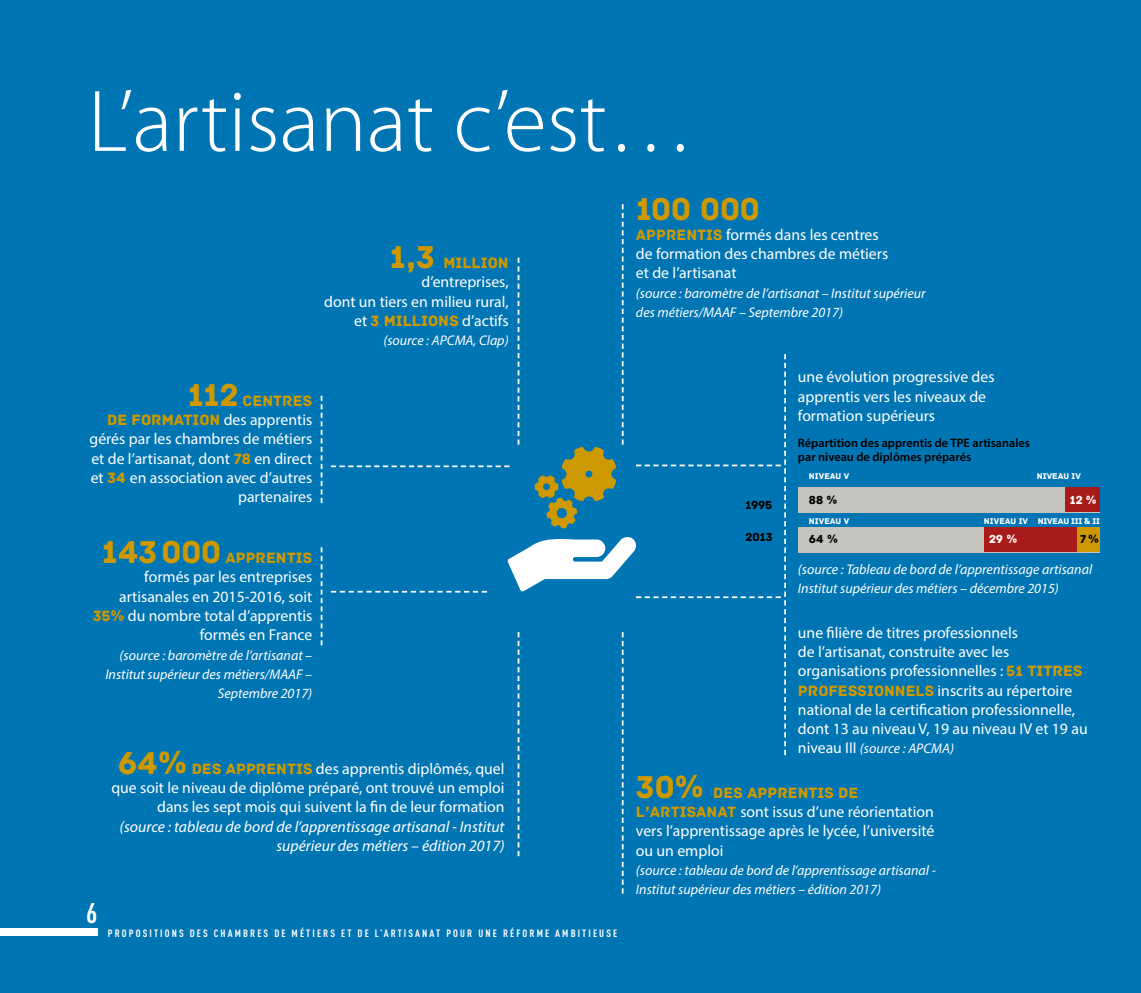
<style>
.page{position:relative;width:1141px;height:993px;background:#fff}
.page>*{position:absolute;margin:0;border:0;box-sizing:border-box;transform-origin:0 0}
.t1{font:300 88.2px "Myriad Pro";color:#fff}
.t2{font:33.25px "Archive";color:#ce9900}
.t3{font:700 28px "DIN Cond";color:#fff}
.t4{font:15.75px/19.2px "Myriad Pro";color:#fff;text-align:right}
.t5{font:italic 15.75px/19.2px "Myriad Pro";color:#fff;text-align:right}
.t6{font:15.75px "Archive";color:#ce9900}
.t7{font:italic 14px/19.2px "Myriad Pro";color:#fff}
.t8{font:600 12.25px/14px "Myriad Pro";color:#000}
.t9{font:12.25px "Archive";color:#000}
.t10{font:12.25px "Archive";color:#fff}
.t11{font:700 10.5px "DIN Cond";letter-spacing:.2em;color:#fff}
.t12{font:8.75px "Archive";color:#fff}
.t13{font:8.75px "Archive";letter-spacing:-.025em;color:#fff}
.s1{font-size:33.25px}
.s2{font-family:"Archive";color:#ce9900}
.s3{font-family:"Archive";font-size:33.25px;color:#ce9900}
.s4{font-style:normal;font-size:15.75px}
</style>
<div class="page">
<div style="left:0;top:0;width:1141px;height:992px;background:#0075b3"></div>
<svg style="left:321px;top:395px;width:1px;height:108px"></svg>
<svg style="left:321px;top:547px;width:1px;height:98px"></svg>
<div style="left:0;top:928px;width:97px;height:8px;background:#fff"></div>
<div style="left:798px;top:487px;width:302px;height:25px;background:#c5c4bf"></div>
<div style="left:798px;top:527px;width:302px;height:25px;background:#c5c4bf"></div>
<div style="left:1065px;top:487px;width:35px;height:25px;background:#a91b18"></div>
<div style="left:984px;top:527px;width:94px;height:25px;background:#a91b18"></div>
<div style="left:1078px;top:527px;width:22px;height:25px;background:#ce9900"></div>
<svg style="left:331px;top:204px;width:455px;height:689px"></svg>
<h1 class="t1" style="left:88px;top:73px;width:608px">L’artisanat c’est…</h1>
<p class="t6" style="left:390px;top:253px;width:120px"><span class="s1">1,3</span> MILLION</p>
<p class="t4" style="left:324px;top:272px;width:186px">d’entreprises,<br>dont un tiers en milieu rural, et <span class="s2">3 MILLIONS</span> d’actifs</p>
<p class="t7" style="left:383px;top:330px;width:127px">(source : APCMA, Clap)</p>
<p class="t6" style="left:188px;top:391px;width:126px"><span class="s1">112</span> CENTRES</p>
<p class="t4" style="left:90px;top:410px;width:224px"><span class="s2">DE FORMATION</span> des apprentis gérés par les chambres de métiers et de l’artisanat, dont <span class="s2">78</span> en direct et <span class="s2">34</span> en association avec d’autres partenaires</p>
<p class="t6" style="left:102px;top:548px;width:212px"><span class="s1">143000</span> APPRENTIS</p>
<p class="t4" style="left:93px;top:567px;width:221px">formés par les entreprises artisanales en 2015-2016, soit<br><span class="s2">35%</span> du nombre total d’apprentis formés en France</p>
<p class="t7" style="left:105px;top:644px;width:208px;text-align:right">(source : baromètre de l’artisanat –<br>Institut supérieur des métiers/MAAF –<br>Septembre 2017)</p>
<p class="t4" style="left:111px;top:758px;width:395px"><span class="s3">64%</span> <span class="s2">DES APPRENTIS</span> des apprentis diplômés, quel que soit le niveau de diplôme préparé, ont trouvé un emploi dans les sept mois qui suivent la fin de leur formation</p>
<p class="t5" style="left:120px;top:816px;width:386px">(source : tableau de bord de l’apprentissage artisanal - Institut supérieur des métiers – édition 2017)</p>
<h3 class="t3" style="left:86px;top:895px;width:13px">6</h3>
<p class="t11" style="left:108px;top:926px;width:511px">PROPOSITIONS DES CHAMBRES DE MÉTIERS ET DE L’ARTISANAT POUR UNE RÉFORME AMBITIEUSE</p>
<h2 class="t2" style="left:636px;top:190px;width:125px">100 000</h2>
<p class="t4" style="left:636px;top:224px;width:254px;text-align:left"><span class="s2">APPRENTIS</span> formés dans les centres de formation des chambres de métiers et de l’artisanat</p>
<p class="t7" style="left:636px;top:283px;width:291px">(source : baromètre de l’artisanat – Institut supérieur des métiers/MAAF – Septembre 2017)</p>
<p class="t4" style="left:798px;top:367px;width:198px;text-align:left">une évolution progressive des apprentis vers les niveaux de formation supérieurs</p>
<p class="t9" style="left:745px;top:498px;width:28px">1995</p>
<p class="t9" style="left:745px;top:530px;width:29px">2013</p>
<p class="t8" style="left:798px;top:435px;width:233px">Répartition des apprentis de TPE artisanales par niveau de diplômes préparés</p>
<p class="t12" style="left:809px;top:470px;width:42px">NIVEAU V</p>
<p class="t12" style="left:809px;top:516px;width:42px">NIVEAU V</p>
<p class="t9" style="left:809px;top:492px;width:30px">88 %</p>
<p class="t9" style="left:809px;top:531px;width:31px">64 %</p>
<p class="t12" style="left:1037px;top:470px;width:46px">NIVEAU IV</p>
<p class="t13" style="left:984px;top:516px;width:118px">NIVEAU IV NIVEAU III &amp; II</p>
<p class="t10" style="left:1070px;top:492px;width:29px">12 %</p>
<p class="t10" style="left:989px;top:531px;width:30px">29 %</p>
<p class="t9" style="left:1080px;top:531px;width:20px">7 %</p>
<p class="t7" style="left:798px;top:559px;width:296px">(source : Tableau de bord de l’apprentissage artisanal<br>Institut supérieur des métiers – décembre 2015)</p>
<p class="t4" style="left:798px;top:622px;width:291px;text-align:left">une filière de titres professionnels<br>de l’artisanat, construite avec les organisations professionnelles : <span class="s2">51 TITRES PROFESSIONNELS</span> inscrits au répertoire national de la certification professionnelle, dont 13 au niveau V, 19 au niveau IV et 19 au</p>
<p class="t7" style="left:798px;top:738px;width:158px"><span class="s4">niveau III</span> (source : APCMA)</p>
<p class="t6" style="left:636px;top:783px;width:224px"><span class="s1">30%</span> DES APPRENTIS DE</p>
<p class="t4" style="left:636px;top:801px;width:300px;text-align:justify"><span class="s2">L’ARTISANAT</span> sont issus d’une réorientation vers l’apprentissage après le lycée, l’université ou un emploi</p>
<p class="t7" style="left:636px;top:860px;width:301px">(source : tableau de bord de l’apprentissage artisanal -<br>Institut supérieur des métiers – édition 2017)</p>
</div>
